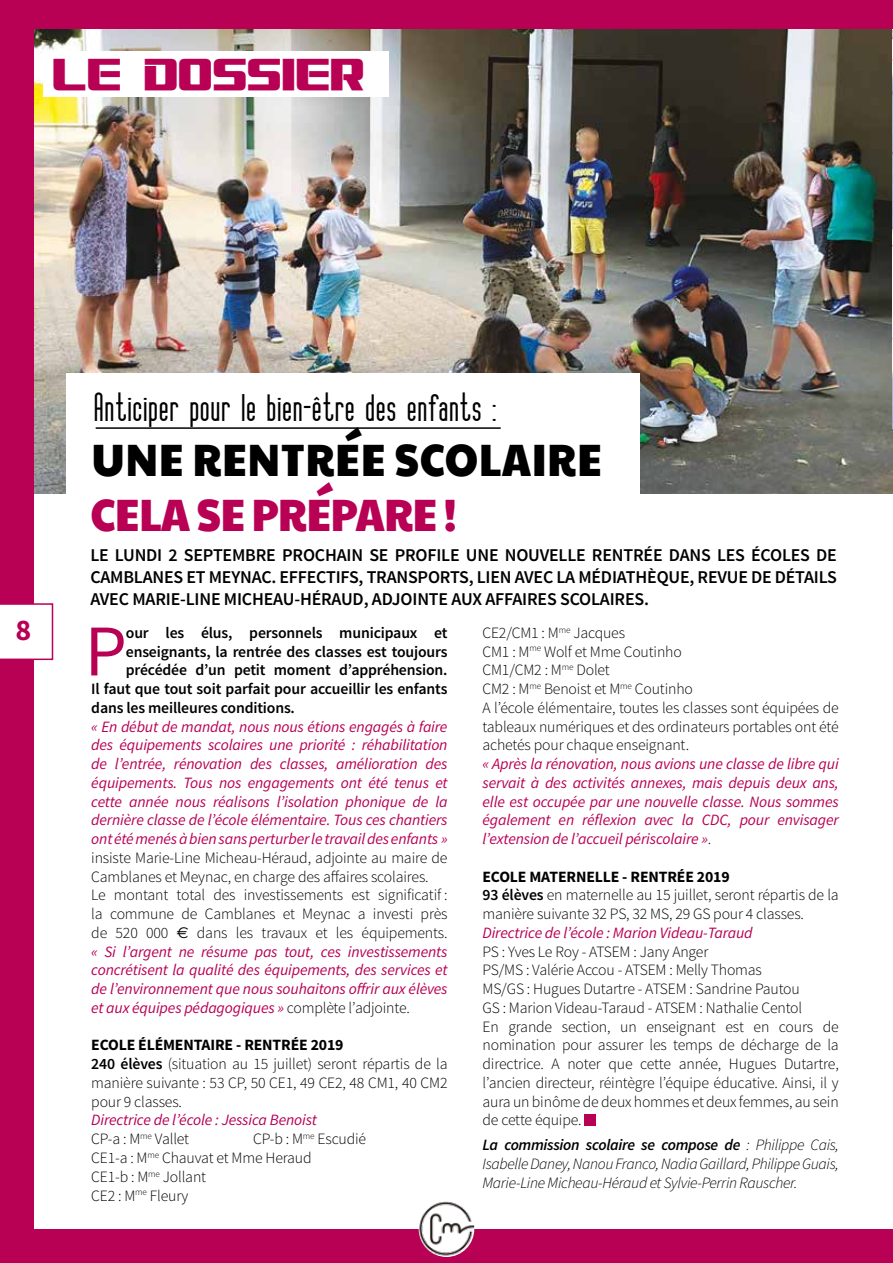
<style>
.page{position:relative;width:893px;height:1263px;background:#b80055}
.page>*{position:absolute;margin:0;border:0;box-sizing:border-box;transform-origin:0 0}
.t1{font:72.9px "Source Sans Pro";color:#b80055}
.t2{font:45.3px "Paytone One";letter-spacing:.01em;color:#000;scale:.93 1}
.t3{font:45.3px "Paytone One";letter-spacing:-.02em;color:#b80055;scale:.93 1}
.t4{font:700 42px "Interceptor";letter-spacing:.04em;color:#b80055}
.t5{font:700 34.5px "Vertigo FLF";color:#000}
.t6{font:700 30px "Source Sans Pro";color:#b80055}
.t7{font:600 18px/21.6px "Source Sans Pro";letter-spacing:-.01em;color:#000;text-align:justify}
.t8{font:300 15.75px/18.8px "Source Sans Pro";letter-spacing:-.01em;color:#000}
.t9{font:italic 15.75px/18.8px "Source Sans Pro";letter-spacing:-.01em;color:#b80055;text-align:justify}
.t10{font:600 15.75px "Source Sans Pro";letter-spacing:-.01em;color:#000}
.t11{font:italic 300 15.75px/18.8px "Source Sans Pro";letter-spacing:-.02em;color:#000;text-align:justify}
.s1{font-family:"Euro Sans";font-weight:400}
.s2{font-weight:400;font-style:italic;color:#b80055}
.s3{font-weight:700}
.s4{font-weight:600}
.s5{font-weight:300;font-style:normal;color:#000}
</style>
<div class="page">
<div style="left:34px;top:30px;width:859px;height:1199px;background:#fff"></div>
<img style="left:34px;top:30px;width:859px;height:463px">
<div style="left:67px;top:373px;width:573px;height:128px;background:#fff"></div>
<img style="left:419px;top:1201px;width:55px;height:56px;border-radius:28px">
<div style="left:585px;top:1114px;width:11px;height:11px;background:#b80055"></div>
<img style="left:892px;top:30px;width:1px;height:398px">
<div style="left:44px;top:51px;width:345px;height:45px;background:#fff"></div>
<hr style="left:96px;top:427px;width:405px;height:2px;background:#000">
<svg style="left:0;top:603px;width:53px;height:57px"></svg>
<h3 class="t4" style="left:54px;top:47px;width:312px">LE DOSSIER</h3>
<h3 class="t6" style="left:15px;top:610px;width:17px">8</h3>
<h3 class="t5" style="left:94px;top:386px;width:405px">Anticiper pour le bien-être des enfants :</h3>
<h2 class="t2" style="left:91px;top:424px;width:550px">UNE RENTRÉE SCOLAIRE</h2>
<h2 class="t3" style="left:90px;top:478px;width:395px">CELA SE PRÉPARE !</h2>
<p class="t7" style="left:90px;top:545px;width:748px">LE LUNDI 2 SEPTEMBRE PROCHAIN SE PROFILE UNE NOUVELLE RENTRÉE DANS LES ÉCOLES DE CAMBLANES ET MEYNAC. EFFECTIFS, TRANSPORTS, LIEN AVEC LA MÉDIATHÈQUE, REVUE DE DÉTAILS AVEC MARIE-LINE MICHEAU-HÉRAUD, ADJOINTE AUX AFFAIRES SCOLAIRES.</p>
<h1 class="t1" style="left:85px;top:606px;width:43px">P</h1>
<p class="t10" style="left:126px;top:623px;width:323px">our les élus, personnels municipaux et</p>
<p class="t10" style="left:126px;top:641px;width:323px">enseignants, la rentrée des classes est toujours</p>
<p class="t10" style="left:126px;top:660px;width:323px">précédée d’un petit moment d’appréhension.</p>
<p class="t10" style="left:91px;top:679px;width:358px">Il faut que tout soit parfait pour accueillir les enfants</p>
<p class="t10" style="left:91px;top:698px;width:205px">dans les meilleures conditions.</p>
<p class="t9" style="left:91px;top:717px;width:358px">« En début de mandat, nous nous étions engagés à faire des équipements scolaires une priorité : réhabilitation de l’entrée, rénovation des classes, amélioration des équipements. Tous nos engagements ont été tenus et cette année nous réalisons l’isolation phonique de la dernière classe de l’école élémentaire. Tous ces chantiers ont été menés à bien sans perturber le travail des enfants »</p>
<p class="t8" style="left:91px;top:848px;width:358px">insiste Marie-Line Micheau-Héraud, adjointe au maire de Camblanes et Meynac, en charge des affaires scolaires.<br>Le montant total des investissements est significatif : la commune de Camblanes et Meynac a investi près de 520 000 <span class="s1">e</span> dans les travaux et les équipements. <span class="s2">« Si l’argent ne résume pas tout, ces investissements concrétisent la qualité des équipements, des services et de l’environnement que nous souhaitons offrir aux élèves et aux équipes pédagogiques »</span> complète l’adjointe.</p>
<p class="t8" style="left:91px;top:1036px;width:358px"><span class="s3">ECOLE ÉLÉMENTAIRE - RENTRÉE 2019<br></span><span class="s4">240 élèves</span> (situation au 15 juillet) seront répartis de la manière suivante : 53 CP, 50 CE1, 49 CE2, 48 CM1, 40 CM2 pour 9 classes.</p>
<p class="t9" style="left:91px;top:1111px;width:227px">Directrice de l’école : Jessica Benoist<br><span class="s5">CP-a : M</span><sup>me</sup> <span class="s5">Vallet</span></p>
<p class="t8" style="left:91px;top:1130px;width:276px;text-indent:162px">CP-b : M<sup>me</sup> Escudié<br>CE1-a : M<sup>me</sup> Chauvat et Mme Heraud<br>CE1-b : M<sup>me</sup> Jollant<br>CE2 : M<sup>me</sup> Fleury</p>
<p class="t8" style="left:482px;top:623px;width:358px">CE2/CM1 : M<sup>me</sup> Jacques<br>CM1 : M<sup>me</sup> Wolf et Mme Coutinho<br>CM1/CM2 : M<sup>me</sup> Dolet<br>CM2 : M<sup>me</sup> Benoist et M<sup>me</sup> Coutinho<br>A l’école élémentaire, toutes les classes sont équipées de tableaux numériques et des ordinateurs portables ont été achetés pour chaque enseignant.</p>
<p class="t9" style="left:482px;top:754px;width:358px">« Après la rénovation, nous avions une classe de libre qui servait à des activités annexes, mais depuis deux ans, elle est occupée par une nouvelle classe. Nous sommes également en réflexion avec la CDC, pour envisager l’extension de l’accueil périscolaire »<span class="s5">.</span></p>
<p class="t8" style="left:482px;top:867px;width:358px"><span class="s3">ECOLE MATERNELLE - RENTRÉE 2019<br></span><span class="s4">93 élèves</span> en maternelle au 15 juillet, seront répartis de la manière suivante 32 PS, 32 MS, 29 GS pour 4 classes.</p>
<p class="t9" style="left:482px;top:923px;width:272px">Directrice de l’école : Marion Videau-Taraud</p>
<p class="t8" style="left:482px;top:942px;width:358px">PS : Yves Le Roy - ATSEM : Jany Anger<br>PS/MS : Valérie Accou - ATSEM : Melly Thomas<br>MS/GS : Hugues Dutartre - ATSEM : Sandrine Pautou<br>GS : Marion Videau-Taraud - ATSEM : Nathalie Centol<br>En grande section, un enseignant est en cours de nomination pour assurer les temps de décharge de la directrice. A noter que cette année, Hugues Dutartre, l’ancien directeur, réintègre l’équipe éducative. Ainsi, il y aura un binôme de deux hommes et deux femmes, au sein de cette équipe.</p>
<p class="t11" style="left:482px;top:1136px;width:358px"><span class="s4">La commission scolaire se compose de</span> : Philippe Cais, Isabelle Daney, Nanou Franco, Nadia Gaillard, Philippe Guais, Marie-Line Micheau-Héraud et Sylvie-Perrin Rauscher.</p>
</div>
